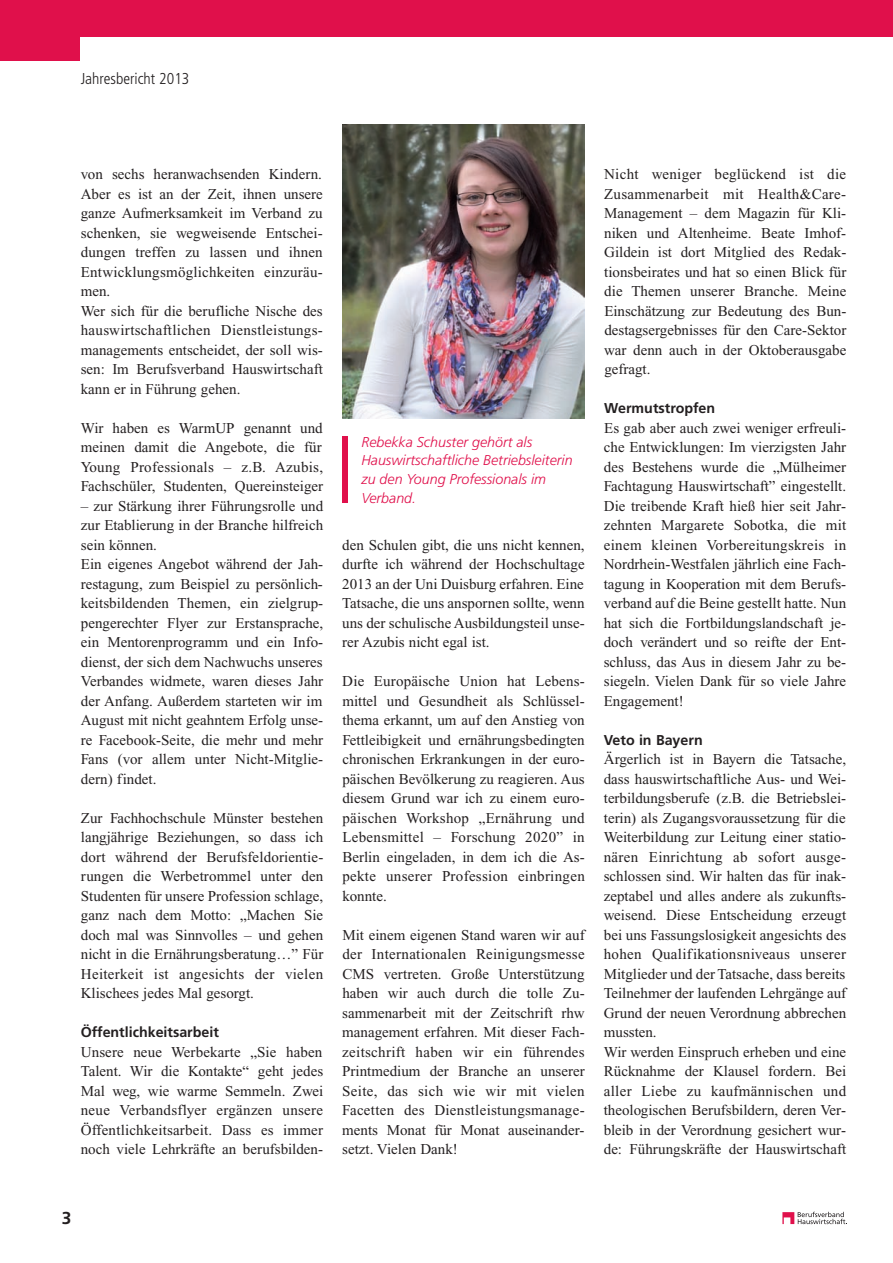
<style>
.page{position:relative;width:893px;height:1263px;background:#fff}
.page>*{position:absolute;margin:0;border:0;box-sizing:border-box;transform-origin:0 0}
.t1{font:300 condensed 15.75px "Frutiger";color:#231f20}
.t2{font:15px/19.5px "Times New Roman";color:#231f20;text-align:justify}
.t3{font:italic 300 14.25px/18.8px "Frutiger";color:#e0104b}
.t4{font:700 14.25px "Frutiger";color:#231f20}
</style>
<div class="page">
<svg style="left:782px;top:1212px;width:65px;height:12px"></svg>
<div style="left:0;top:0;width:893px;height:60px;background:#e0104b"></div>
<div style="left:81px;top:37px;width:812px;height:30px;background:#fff"></div>
<img style="left:342px;top:125px;width:243px;height:294px">
<div style="left:342px;top:436px;width:6px;height:67px;background:#e0104b"></div>
<p class="t1" style="left:81px;top:72px;width:110px">Jahresbericht 2013</p>
<p class="t2" style="left:81px;top:166px;width:244px;text-align:left">von sechs heranwachsenden Kindern.<br>Aber es ist an der Zeit, ihnen unsere ganze Aufmerksamkeit im Verband zu schenken, sie wegweisende Entschei&shy;dungen treffen zu lassen und ihnen Entwicklungsmöglichkeiten einzuräu&shy;men.<br>Wer sich für die berufliche Nische des hauswirtschaftlichen Dienstleistungs&shy;managements entscheidet, der soll wis&shy;sen: Im Berufsverband Hauswirtschaft kann er in Führung gehen.</p>
<p class="t2" style="left:81px;top:419px;width:244px">Wir haben es WarmUP genannt und meinen damit die Angebote, die für Young Professionals – z.B. Azubis, Fachschüler, Studenten, Quereinsteiger</p>
<p class="t2" style="left:81px;top:497px;width:244px;text-align:left">– zur Stärkung ihrer Führungsrolle und zur Etablierung in der Branche hilfreich sein können.<br>Ein eigenes Angebot während der Jah&shy;restagung, zum Beispiel zu persönlich&shy;keitsbildenden Themen, ein zielgrup&shy;pengerechter Flyer zur Erstansprache, ein Mentorenprogramm und ein Info&shy;dienst, der sich dem Nachwuchs unseres Verbandes widmete, waren dieses Jahr der Anfang. Außerdem starteten wir im August mit nicht geahntem Erfolg unse&shy;re Facebook-Seite, die mehr und mehr Fans (vor allem unter Nicht-Mitglie&shy;dern) findet.</p>
<p class="t2" style="left:81px;top:809px;width:244px">Zur Fachhochschule Münster bestehen langjährige Beziehungen, so dass ich dort während der Berufsfeldorientie&shy;rungen die Werbetrommel unter den Studenten für unsere Profession schlage, ganz nach dem Motto: „Machen Sie doch mal was Sinnvolles – und gehen nicht in die Ernährungsberatung…” Für Heiterkeit ist angesichts der vielen Klischees jedes Mal gesorgt.</p>
<p class="t4" style="left:81px;top:1026px;width:140px">Öffentlichkeitsarbeit</p>
<p class="t2" style="left:81px;top:1043px;width:244px">Unsere neue Werbekarte „Sie haben Talent. Wir die Kontakte“ geht jedes Mal weg, wie warme Semmeln. Zwei neue Verbandsflyer ergänzen unsere Öffentlichkeitsarbeit. Dass es immer noch viele Lehrkräfte an berufsbilden-</p>
<p class="t3" style="left:361px;top:433px;width:213px">Rebekka Schuster gehört als<br>Hauswirtschaftliche Betriebsleiterin zu den Young Professionals im<br>Verband.</p>
<p class="t2" style="left:342px;top:536px;width:244px">den Schulen gibt, die uns nicht kennen, durfte ich während der Hochschultage 2013 an der Uni Duisburg erfahren. Eine Tatsache, die uns anspornen sollte, wenn uns der schulische Ausbildungsteil unse&shy;rer Azubis nicht egal ist.</p>
<p class="t2" style="left:342px;top:673px;width:244px">Die Europäische Union hat Lebens&shy;mittel und Gesundheit als Schlüssel&shy;thema erkannt, um auf den Anstieg von Fettleibigkeit und ernährungsbedingten chronischen Erkrankungen in der euro&shy;päischen Bevölkerung zu reagieren. Aus diesem Grund war ich zu einem euro&shy;päischen Workshop „Ernährung und Lebensmittel – Forschung 2020” in Berlin eingeladen, in dem ich die As&shy;pekte unserer Profession einbringen konnte.</p>
<p class="t2" style="left:342px;top:926px;width:244px">Mit einem eigenen Stand waren wir auf der Internationalen Reinigungsmesse CMS vertreten. Große Unterstützung haben wir auch durch die tolle Zu&shy;sammenarbeit mit der Zeitschrift rhw management erfahren. Mit dieser Fach&shy;zeitschrift haben wir ein führendes Printmedium der Branche an unserer Seite, das sich wie wir mit vielen Facetten des Dienstleistungsmanage&shy;ments Monat für Monat auseinander&shy;setzt. Vielen Dank!</p>
<p class="t2" style="left:604px;top:166px;width:244px">Nicht weniger beglückend ist die Zusammenarbeit mit Health&amp;Care-Management – dem Magazin für Kli&shy;niken und Altenheime. Beate Imhof-Gildein ist dort Mitglied des Redak&shy;tionsbeirates und hat so einen Blick für die Themen unserer Branche. Meine Einschätzung zur Bedeutung des Bun&shy;destagsergebnisses für den Care-Sektor war denn auch in der Oktoberausgabe gefragt.</p>
<p class="t4" style="left:604px;top:402px;width:113px">Wermutstropfen</p>
<p class="t2" style="left:604px;top:419px;width:244px">Es gab aber auch zwei weniger erfreuli&shy;che Entwicklungen: Im vierzigsten Jahr des Bestehens wurde die „Mülheimer Fachtagung Hauswirtschaft” eingestellt.<br>Die treibende Kraft hieß hier seit Jahr&shy;zehnten Margarete Sobotka, die mit einem kleinen Vorbereitungskreis in Nordrhein-Westfalen jährlich eine Fach&shy;tagung in Kooperation mit dem Berufs&shy;verband auf die Beine gestellt hatte. Nun hat sich die Fortbildungslandschaft je&shy;doch verändert und so reifte der Ent&shy;schluss, das Aus in diesem Jahr zu be&shy;siegeln. Vielen Dank für so viele Jahre Engagement!</p>
<p class="t4" style="left:604px;top:734px;width:101px">Veto in Bayern</p>
<p class="t2" style="left:604px;top:751px;width:244px;text-align:left">Ärgerlich ist in Bayern die Tatsache, dass hauswirtschaftliche Aus- und Wei&shy;terbildungsberufe (z.B. die Betriebslei&shy;terin) als Zugangsvoraussetzung für die Weiterbildung zur Leitung einer statio&shy;nären Einrichtung ab sofort ausge&shy;schlossen sind. Wir halten das für inak&shy;zeptabel und alles andere als zukunfts&shy;weisend. Diese Entscheidung erzeugt bei uns Fassungslosigkeit angesichts des hohen Qualifikationsniveaus unserer Mitglieder und der Tatsache, dass bereits Teilnehmer der laufenden Lehrgänge auf Grund der neuen Verordnung abbrechen mussten.<br>Wir werden Einspruch erheben und eine Rücknahme der Klausel fordern. Bei aller Liebe zu kaufmännischen und theologischen Berufsbildern, deren Ver&shy;bleib in der Verordnung gesichert wur&shy;de: Führungskräfte der Hauswirtschaft</p>
</div>
